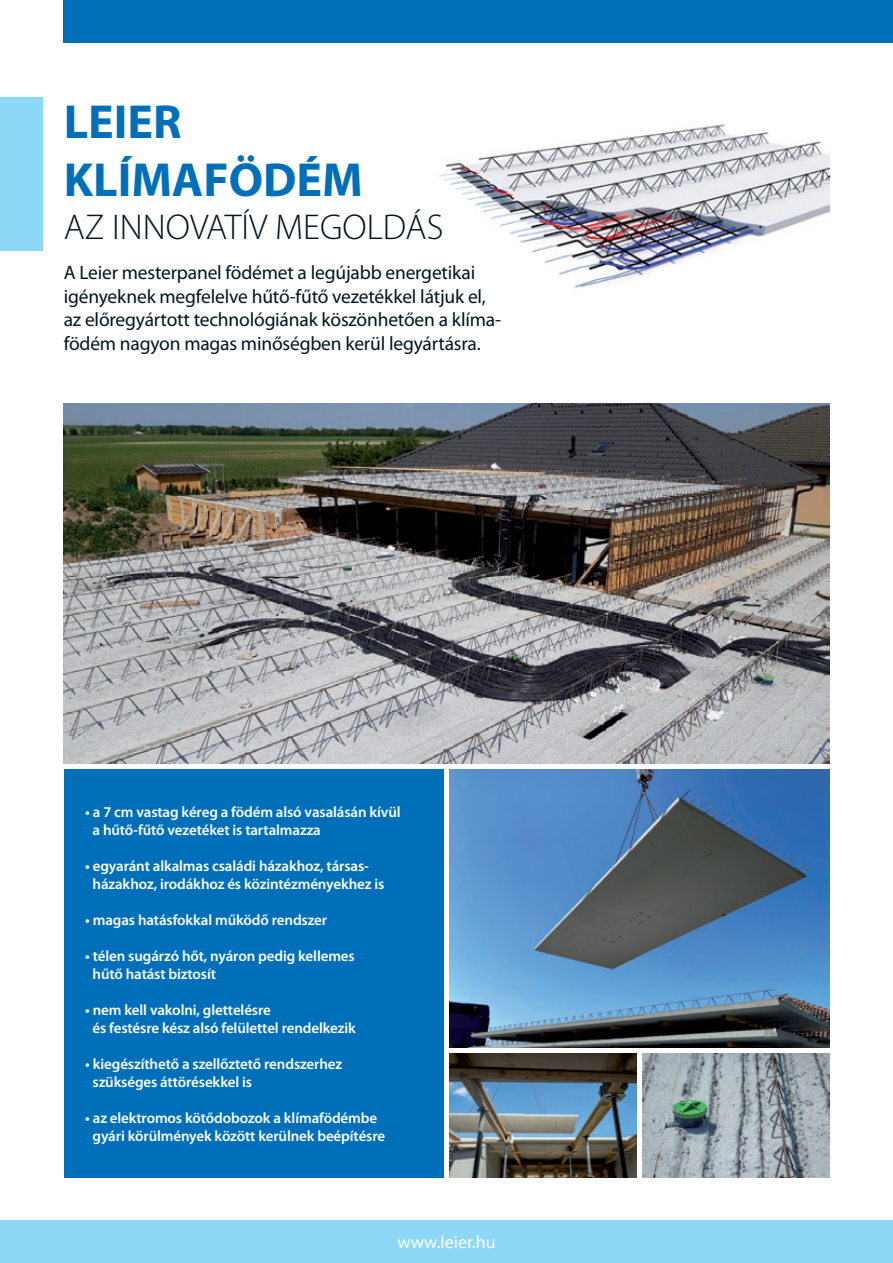
<style>
.page{position:relative;width:893px;height:1263px;background:#fff}
.page>*{position:absolute;margin:0;border:0;box-sizing:border-box;transform-origin:0 0}
.t1{font:700 48px/57.6px "Myriad Pro";color:#006fba}
.t2{font:300 36px "Myriad Pro";color:#011622}
.t3{font:19.5px/23.4px "Myriad Pro";letter-spacing:-.01em;color:#011622}
.t4{font:18px "Myriad Pro";color:#fff}
.t5{font:600 15px/18px "Myriad Pro";letter-spacing:-.01em;color:#fff}
</style>
<div class="page">
<img style="left:439px;top:124px;width:390px;height:165px">
<div style="left:0;top:1220px;width:893px;height:43px;background:#8dd7f7"></div>
<div style="left:0;top:98px;width:43px;height:153px;background:#8dd7f7"></div>
<div style="left:64px;top:770px;width:379px;height:408px;background:#006fba"></div>
<div style="left:64px;top:0;width:829px;height:43px;background:#006fba"></div>
<img style="left:450px;top:1053px;width:186px;height:125px">
<img style="left:64px;top:404px;width:765px;height:359px">
<img style="left:450px;top:770px;width:379px;height:277px">
<img style="left:643px;top:1053px;width:186px;height:125px">
<h1 class="t1" style="left:64px;top:92px;width:300px">LEIER<br>KLÍMAFÖDÉM</h1>
<h2 class="t2" style="left:64px;top:207px;width:381px">AZ INNOVATÍV MEGOLDÁS</h2>
<h3 class="t3" style="left:64px;top:261px;width:439px">A Leier mesterpanel födémet a legújabb energetikai igényeknek megfelelve hűtő-fűtő vezetékkel látjuk el, az előregyártott technológiának köszönhetően a klíma&shy;födém nagyon magas minőségben kerül legyártásra.</h3>
<p class="t5" style="left:93px;top:803px;width:310px;text-indent:-8px">• a 7 cm vastag kéreg a födém alsó vasalásán kívül a hűtő-fűtő vezetéket is tartalmazza</p>
<p class="t5" style="left:93px;top:857px;width:293px;text-indent:-8px">• egyaránt alkalmas családi házakhoz, társas&shy;házakhoz, irodákhoz és közintézményekhez is</p>
<p class="t5" style="left:85px;top:911px;width:244px">• magas hatásfokkal működő rendszer</p>
<p class="t5" style="left:93px;top:947px;width:264px;text-indent:-8px">• télen sugárzó hőt, nyáron pedig kellemes hűtő hatást biztosít</p>
<p class="t5" style="left:93px;top:1001px;width:265px;text-indent:-8px">• nem kell vakolni, glettelésre<br>és festésre kész alsó felülettel rendelkezik</p>
<p class="t5" style="left:93px;top:1055px;width:251px;text-indent:-8px">• kiegészíthető a szellőztető rendszerhez szükséges áttörésekkel is</p>
<p class="t5" style="left:85px;top:1109px;width:302px;text-align:center">• az elektromos kötődobozok a klímafödémbe gyári körülmények között kerülnek beépítésre</p>
<p class="t4" style="left:397px;top:1231px;width:100px">www.leier.hu</p>
</div>
